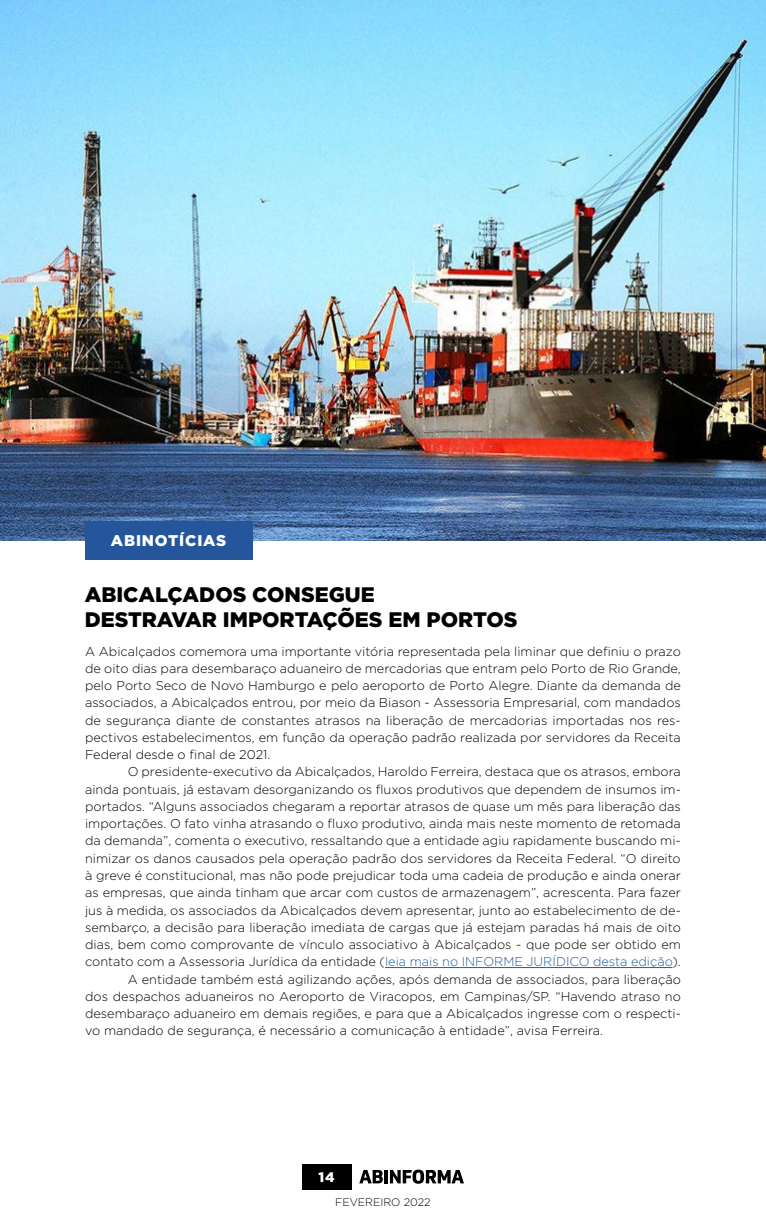
<style>
.page{position:relative;width:766px;height:1225px;background:#fff}
.page>*{position:absolute;margin:0;border:0;box-sizing:border-box;transform-origin:0 0}
.t1{font:900 21px/25.2px "Gotham";color:#000}
.t2{font:900 15.45px "Gotham";letter-spacing:.055em;color:#fff}
.t3{font:900 13.8px "Gotham";color:#fff}
.t4{font:300 12.75px/17.2px "Gotham";color:#000;text-align:justify}
.t5{font:300 10.95px "Gotham";color:#000}
.s1{color:#215e9e}
</style>
<div class="page">
<div style="left:302px;top:1164px;width:49px;height:25px;background:#000"></div>
<svg style="left:359px;top:1170px;width:23px;height:13px"></svg>
<hr style="left:384px;top:1170px;width:4px;height:13px;background:#000">
<svg style="left:390px;top:1169px;width:74px;height:14px"></svg>
<img style="left:0;top:0;width:765px;height:541px">
<div style="left:85px;top:521px;width:167px;height:38px;background:#25569b"></div>
<hr style="left:385px;top:967px;width:287px;height:1px;background:#215e9e">
<p class="t2" style="left:111px;top:532px;width:117px">ABINOTÍCIAS</p>
<h1 class="t1" style="left:85px;top:581px;width:434px">ABICALÇADOS CONSEGUE<br>DESTRAVAR IMPORTAÇÕES EM PORTOS</h1>
<p class="t4" style="left:85px;top:642px;width:597px">A Abicalçados comemora uma importante vitória representada pela liminar que definiu o prazo de oito dias para desembaraço aduaneiro de mercadorias que entram pelo Porto de Rio Grande, pelo Porto Seco de Novo Hamburgo e pelo aeroporto de Porto Alegre. Diante da demanda de associados, a Abicalçados entrou, por meio da Biason - Assessoria Empresarial, com mandados de segurança diante de constantes atrasos na liberação de mercadorias importadas nos res&shy;pectivos estabelecimentos, em função da operação padrão realizada por servidores da Receita Federal desde o final de 2021.</p>
<p class="t4" style="left:128px;top:763px;width:554px">O presidente-executivo da Abicalçados, Haroldo Ferreira, destaca que os atrasos, embora</p>
<p class="t4" style="left:85px;top:780px;width:597px">ainda pontuais, já estavam desorganizando os fluxos produtivos que dependem de insumos im-</p>
<p class="t4" style="left:85px;top:798px;width:597px">portados. “Alguns associados chegaram a reportar atrasos de quase um mês para liberação das</p>
<p class="t4" style="left:85px;top:815px;width:597px">importações. O fato vinha atrasando o fluxo produtivo, ainda mais neste momento de retomada</p>
<p class="t4" style="left:85px;top:832px;width:597px">da demanda”, comenta o executivo, ressaltando que a entidade agiu rapidamente buscando mi-</p>
<p class="t4" style="left:85px;top:849px;width:597px">nimizar os danos causados pela operação padrão dos servidores da Receita Federal. “O direito</p>
<p class="t4" style="left:85px;top:867px;width:597px">à greve é constitucional, mas não pode prejudicar toda uma cadeia de produção e ainda onerar</p>
<p class="t4" style="left:85px;top:884px;width:597px">as empresas, que ainda tinham que arcar com custos de armazenagem”, acrescenta. Para fazer</p>
<p class="t4" style="left:85px;top:901px;width:597px">jus à medida, os associados da Abicalçados devem apresentar, junto ao estabelecimento de de-</p>
<p class="t4" style="left:85px;top:918px;width:597px">sembarço, a decisão para liberação imediata de cargas que já estejam paradas há mais de oito</p>
<p class="t4" style="left:85px;top:936px;width:597px">dias, bem como comprovante de vínculo associativo à Abicalçados - que pode ser obtido em</p>
<p class="t4" style="left:85px;top:953px;width:597px">contato com a Assessoria Jurídica da entidade (<span class="s1">leia mais no INFORME JURÍDICO desta edição</span>).</p>
<p class="t4" style="left:128px;top:970px;width:554px">A entidade também está agilizando ações, após demanda de associados, para liberação</p>
<p class="t4" style="left:85px;top:987px;width:597px">dos despachos aduaneiros no Aeroporto de Viracopos, em Campinas/SP. “Havendo atraso no</p>
<p class="t4" style="left:85px;top:1005px;width:597px">desembaraço aduaneiro em demais regiões, e para que a Abicalçados ingresse com o respecti-</p>
<p class="t4" style="left:85px;top:1022px;width:519px">vo mandado de segurança, é necessário a comunicação à entidade”, avisa Ferreira.</p>
<p class="t3" style="left:318px;top:1169px;width:18px">14</p>
<p class="t5" style="left:335px;top:1197px;width:97px">FEVEREIRO 2022</p>
</div>
